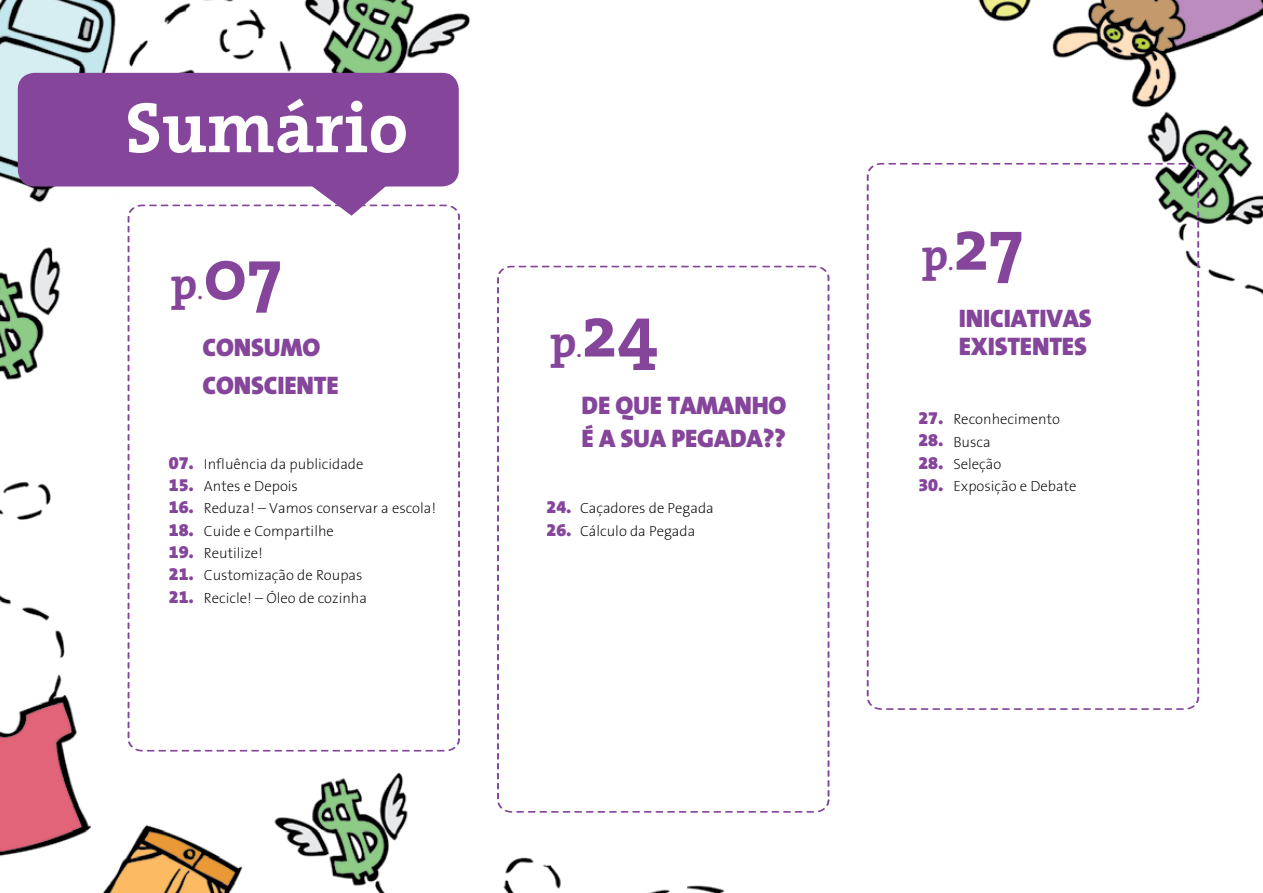
<style>
.page{position:relative;width:1263px;height:893px;background:#fff}
.page>*{position:absolute;margin:0;border:0;box-sizing:border-box;transform-origin:0 0}
.t1{font:700 73.5px "The Serif 7";color:#84459b}
.t2{font:700 72px "The Serif 7";color:#fff}
.t3{font:700 45px "The Serif 7";color:#84459b}
.t4{font:900 25.5px/37.5px "The Sans B9";letter-spacing:-.005em;color:#84459b}
.t5{font:900 18px/22.4px "The Sans B9";letter-spacing:-.005em;color:#84459b;text-align:justify}
.t6{font:200 14.7px/22.4px "The Sans B2";color:#000}
.s1{font-size:21px}
</style>
<div class="page">
<img style="left:0;top:0;width:1263px;height:893px">
<svg style="left:128px;top:205px;width:332px;height:546px"></svg>
<svg style="left:497px;top:266px;width:332px;height:547px"></svg>
<svg style="left:867px;top:163px;width:332px;height:547px"></svg>
<svg style="left:279px;top:186px;width:135px;height:30px"></svg>
<div style="left:18px;top:73px;width:441px;height:113px;background:#84459b;border-radius:17px"></div>
<h2 class="t2" style="left:125px;top:68px;width:284px">Sumário</h2>
<h1 class="t1" style="left:203px;top:213px;width:80px">07</h1>
<h3 class="t4" style="left:203px;top:330px;width:138px">CONSUMO<br>CONSCIENTE</h3>
<h3 class="t3" style="left:550px;top:304px;width:34px">p<span class="s1">.</span></h3>
<h3 class="t3" style="left:171px;top:246px;width:34px">p<span class="s1">.</span></h3>
<h1 class="t1" style="left:582px;top:270px;width:78px">24</h1>
<h3 class="t4" style="left:582px;top:389px;width:206px;line-height:33px">DE QUE TAMANHO<br>É A SUA PEGADA??</h3>
<p class="t5" style="left:169px;top:452px;width:26px">07.<br>15.<br>16.<br>18.<br>19.<br>21.<br>21.</p>
<p class="t6" style="left:204px;top:453px;width:234px">Influência da publicidade<br>Antes e Depois<br>Reduza! – Vamos conservar a escola!<br>Cuide e Compartilhe<br>Reutilize!<br>Customização de Roupas<br>Recicle! – Óleo de cozinha</p>
<p class="t5" style="left:547px;top:497px;width:26px">24.<br>26.</p>
<p class="t6" style="left:580px;top:498px;width:135px">Caçadores de Pegada<br>Cálculo da Pegada</p>
<h1 class="t1" style="left:954px;top:183px;width:71px">27</h1>
<h3 class="t4" style="left:959px;top:300px;width:12px">INICIATI</h3>
<h3 class="t4" style="left:1046px;top:300px;width:32px">VAS</h3>
<h3 class="t4" style="left:959px;top:329px;width:43px">EXISTENTES</h3>
<h3 class="t3" style="left:921px;top:217px;width:34px">p<span class="s1">.</span></h3>
<p class="t5" style="left:918px;top:407px;width:26px">27.<br>28.<br>28.<br>30.</p>
<p class="t6" style="left:953px;top:409px;width:125px">Reconhecimento<br>Busca<br>Seleção<br>Exposição e Debate</p>
</div>
